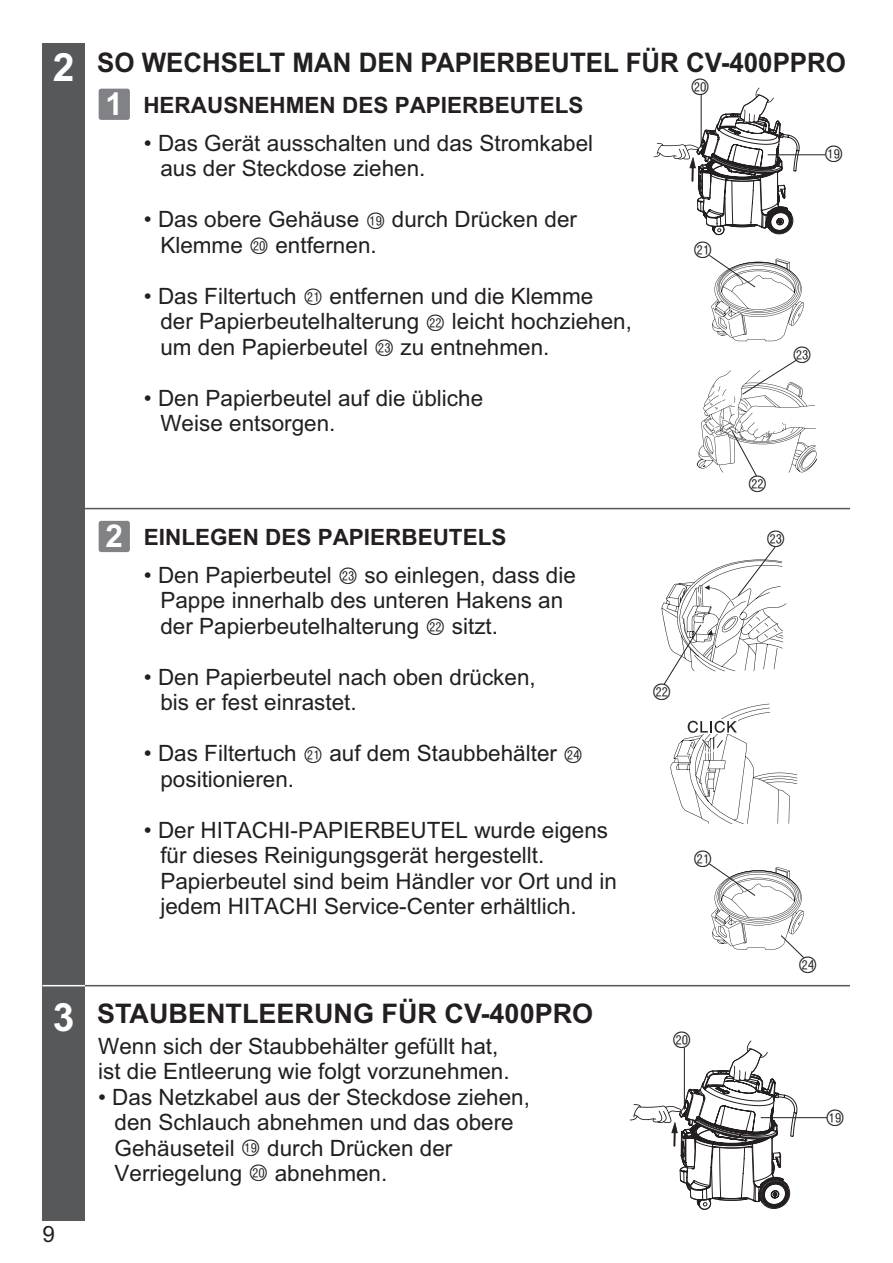
<style>
.page{position:relative;width:893px;height:1263px;background:#fff}
.page>*{position:absolute;margin:0;border:0;box-sizing:border-box;transform-origin:0 0}
.t1{font:700 31.5px "Arial";color:#fff}
.t2{font:700 27px "Arial";color:#231f20;scale:.96 1}
.t3{font:700 27px "Arial";color:#231f20}
.t4{font:22.5px/25.5px "Arial";color:#231f20}
.t5{font:700 22.5px "Arial";color:#231f20}
.t6{font:22.5px "Circle Frame";color:#231f20}
.s1{font-size:39px;color:#fff}
.s2{font-family:"Circle Frame"}
</style>
<div class="page">
<div style="left:42px;top:43px;width:43px;height:1177px;background:#57585a"></div>
<hr style="left:42px;top:508px;width:808px;height:1px;background:#57585a">
<svg style="left:697px;top:360px;width:120px;height:117px"></svg>
<hr style="left:761px;top:1117px;width:66px;height:1px;background:#231f20">
<hr style="left:768px;top:154px;width:57px;height:1px;background:#231f20">
<svg style="left:709px;top:255px;width:95px;height:86px"></svg>
<svg style="left:670px;top:704px;width:127px;height:120px"></svg>
<svg style="left:661px;top:546px;width:125px;height:139px"></svg>
<svg style="left:709px;top:863px;width:95px;height:95px"></svg>
<svg style="left:654px;top:88px;width:145px;height:148px"></svg>
<hr style="left:691px;top:166px;width:3px;height:16px;background:#231f20">
<svg style="left:630px;top:1041px;width:167px;height:169px"></svg>
<hr style="left:673px;top:1131px;width:3px;height:16px;background:#231f20">
<hr style="left:42px;top:985px;width:808px;height:1px;background:#57585a">
<hr style="left:42px;top:985px;width:43px;height:1px;background:#fff">
<div style="left:99px;top:89px;width:31px;height:31px;background:#808285;border-radius:3px"></div>
<div style="left:99px;top:521px;width:31px;height:31px;background:#808285;border-radius:3px"></div>
<p class="t2" style="left:53px;top:53px;width:828px"><span class="s1">2</span> SO WECHSELT MAN DEN PAPIERBEUTEL FÜR CV-400PPRO</p>
<p class="t5" style="left:143px;top:97px;width:442px">HERAUSNEHMEN DES PAPIERBEUTELS</p>
<p class="t4" style="left:160px;top:132px;width:434px;text-indent:-17px">• Das Gerät ausschalten und das Stromkabel aus der Steckdose ziehen.</p>
<p class="t4" style="left:160px;top:209px;width:418px;text-indent:-17px">• Das obere Gehäuse <span class="s2">BT</span> durch Drücken der<br>Klemme <span class="s2">CK</span> entfernen.</p>
<p class="t4" style="left:160px;top:285px;width:473px;text-indent:-17px">• Das Filtertuch <span class="s2">CL</span> entfernen und die Klemme<br>der Papierbeutelhalterung <span class="s2">CM</span> leicht hochziehen, um den Papierbeutel <span class="s2">CN</span> zu entnehmen.</p>
<p class="t4" style="left:160px;top:387px;width:324px;text-indent:-17px">• Den Papierbeutel auf die übliche<br>Weise entsorgen.</p>
<p class="t6" style="left:690px;top:74px;width:22px">CK</p>
<h1 class="t1" style="left:105px;top:93px;width:19px">1</h1>
<p class="t6" style="left:824px;top:141px;width:22px">BT</p>
<p class="t6" style="left:693px;top:237px;width:22px">CL</p>
<p class="t6" style="left:792px;top:342px;width:22px">CN</p>
<h1 class="t1" style="left:105px;top:525px;width:19px">2</h1>
<p class="t5" style="left:144px;top:529px;width:364px">EINLEGEN DES PAPIERBEUTELS</p>
<p class="t4" style="left:160px;top:565px;width:417px;text-indent:-17px">• Den Papierbeutel <span class="s2">CN</span> so einlegen, dass die<br>Pappe innerhalb des unteren Hakens an der Papierbeutelhalterung <span class="s2">CM</span> sitzt.</p>
<p class="t4" style="left:160px;top:667px;width:377px;text-indent:-17px">• Den Papierbeutel nach oben drücken, bis er fest einrastet.</p>
<p class="t4" style="left:160px;top:743px;width:424px;text-indent:-17px">• Das Filtertuch <span class="s2">CL</span> auf dem Staubbehälter <span class="s2">CO </span>positionieren.</p>
<p class="t4" style="left:160px;top:820px;width:458px;text-indent:-17px">• Der HITACHI-PAPIERBEUTEL wurde eigens für dieses Reinigungsgerät hergestellt.<br>Papierbeutel sind beim Händler vor Ort und in jedem HITACHI Service-Center erhältlich.</p>
<p class="t3" style="left:53px;top:1003px;width:542px"><span class="s1">3</span> STAUBENTLEERUNG FÜR CV-400PRO</p>
<p class="t4" style="left:98px;top:1035px;width:413px">Wenn sich der Staubbehälter gefüllt hat, ist die Entleerung wie folgt vorzunehmen.</p>
<p class="t4" style="left:115px;top:1086px;width:417px;text-indent:-17px">• Das Netzkabel aus der Steckdose ziehen, den Schlauch abnehmen und das obere Gehäuseteil <span class="s2">BT</span> durch Drücken der Verriegelung <span class="s2">CK</span> abnehmen.</p>
<p class="t4" style="left:42px;top:1224px;width:14px">9</p>
<p class="t6" style="left:652px;top:679px;width:22px">CM</p>
<p class="t6" style="left:747px;top:471px;width:22px">CM</p>
<p class="t6" style="left:766px;top:526px;width:22px">CN</p>
<p class="t6" style="left:693px;top:846px;width:22px">CL</p>
<p class="t6" style="left:672px;top:1028px;width:22px">CK</p>
<p class="t6" style="left:798px;top:952px;width:22px">CO</p>
<p class="t6" style="left:825px;top:1105px;width:22px">BT</p>
</div>
